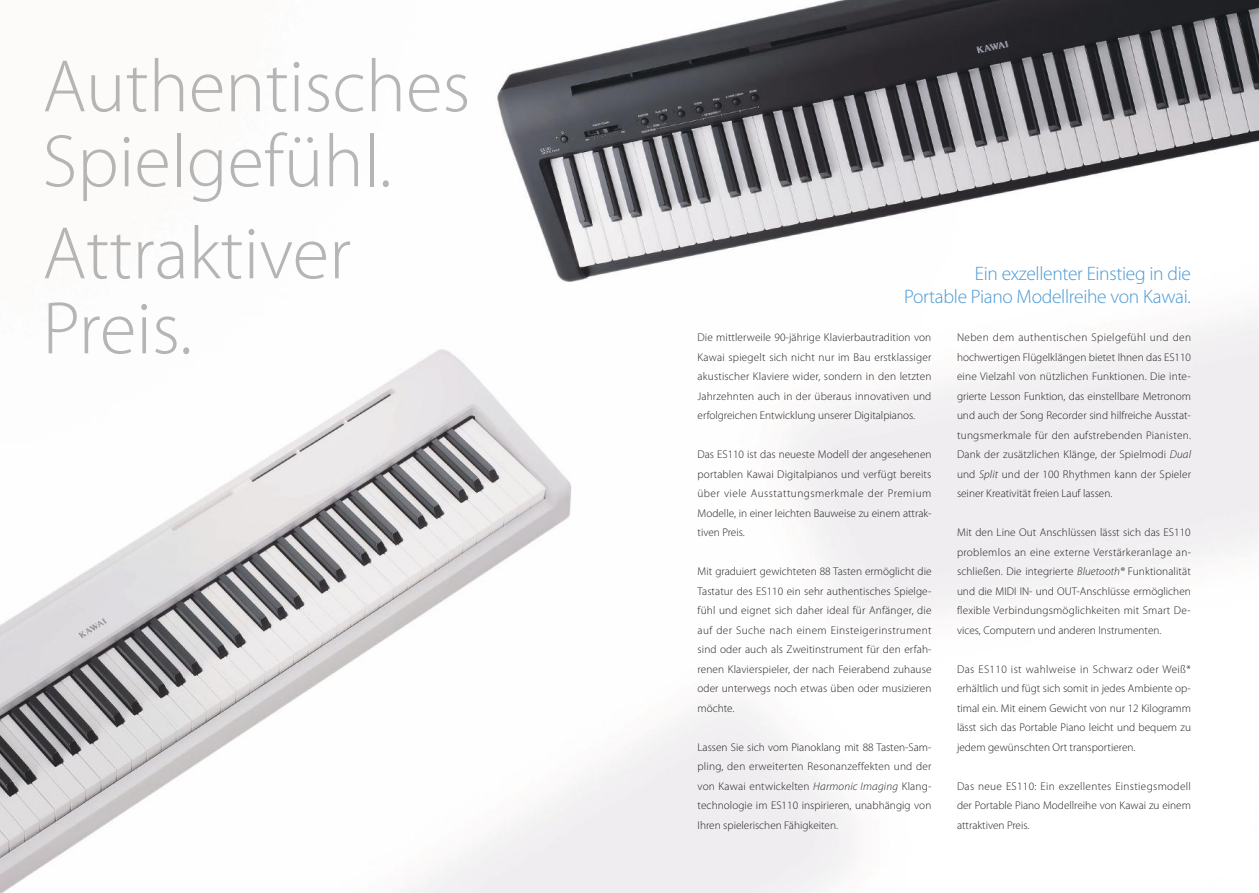
<style>
.page{position:relative;width:1259px;height:893px;background:#fff}
.page>*{position:absolute;margin:0;border:0;box-sizing:border-box;transform-origin:0 0}
.t1{font:300 75px/75px "Myriad Pro";color:#b5b5b6}
.t2{font:300 19.5px/23.2px "Myriad Pro";letter-spacing:-.015em;color:#4b99d3;text-align:right}
.t3{font:300 11.25px/19.5px "Myriad Pro";color:#241f1f;text-align:justify}
.s1{font-style:italic}
</style>
<div class="page">
<img style="left:0;top:0;width:1259px;height:893px">
<h1 class="t1" style="left:43px;top:50px;width:429px">Authentisches<br>Spielgefühl.</h1>
<h1 class="t1" style="left:43px;top:217px;width:310px">Attraktiver<br>Preis.</h1>
<h2 class="t2" style="left:904px;top:262px;width:288px">Ein exzellenter Einstieg in die<br>Portable Piano Modellreihe von Kawai.</h2>
<p class="t3" style="left:697px;top:328px;width:235px">Die mittlerweile 90-jährige Klavierbautradition von Kawai spiegelt sich nicht nur im Bau erstklassiger akustischer Klaviere wider, sondern in den letzten Jahrzehnten auch in der überaus innovativen und erfolgreichen Entwicklung unserer Digitalpianos.</p>
<p class="t3" style="left:697px;top:445px;width:235px">Das ES110 ist das neueste Modell der angesehenen portablen Kawai Digitalpianos und verfügt bereits über viele Ausstattungsmerkmale der Premium Modelle, in einer leichten Bauweise zu einem attrak&shy;tiven Preis.</p>
<p class="t3" style="left:697px;top:562px;width:236px">Mit graduiert gewichteten 88 Tasten ermöglicht die Tastatur des ES110 ein sehr authentisches Spielge&shy;fühl und eignet sich daher ideal für Anfänger, die auf der Suche nach einem Einsteigerinstrument sind oder auch als Zweitinstrument für den erfah&shy;renen Klavierspieler, der nach Feierabend zuhause oder unterwegs noch etwas üben oder musizieren möchte.</p>
<p class="t3" style="left:697px;top:737px;width:235px">Lassen Sie sich vom Pianoklang mit 88 Tasten-Sam&shy;pling, den erweiterten Resonanzeffekten und der von Kawai entwickelten <span class="s1">Harmonic Imaging</span> Klang&shy;technologie im ES110 inspirieren, unabhängig von Ihren spielerischen Fähigkeiten.</p>
<p class="t3" style="left:957px;top:328px;width:236px">Neben dem authentischen Spielgefühl und den hochwertigen Flügelklängen bietet Ihnen das ES110 eine Vielzahl von nützlichen Funktionen. Die inte&shy;grierte Lesson Funktion, das einstellbare Metronom und auch der Song Recorder sind hilfreiche Ausstat&shy;tungsmerkmale für den aufstrebenden Pianisten.<br>Dank der zusätzlichen Klänge, der Spielmodi <span class="s1">Dual </span>und <span class="s1">Split</span> und der 100 Rhythmen kann der Spieler seiner Kreativität freien Lauf lassen.</p>
<p class="t3" style="left:957px;top:523px;width:235px">Mit den Line Out Anschlüssen lässt sich das ES110 problemlos an eine externe Verstärkeranlage an&shy;schließen. Die integrierte <span class="s1">Bluetooth®</span> Funktionalität und die MIDI IN- und OUT-Anschlüsse ermöglichen flexible Verbindungsmöglichkeiten mit Smart De&shy;vices, Computern und anderen Instrumenten.</p>
<p class="t3" style="left:957px;top:659px;width:235px">Das ES110 ist wahlweise in Schwarz oder Weiß* erhältlich und fügt sich somit in jedes Ambiente op&shy;timal ein. Mit einem Gewicht von nur 12 Kilogramm lässt sich das Portable Piano leicht und bequem zu jedem gewünschten Ort transportieren.</p>
<p class="t3" style="left:957px;top:776px;width:235px">Das neue ES110: Ein exzellentes Einstiegsmodell der Portable Piano Modellreihe von Kawai zu einem attraktiven Preis.</p>
</div>
